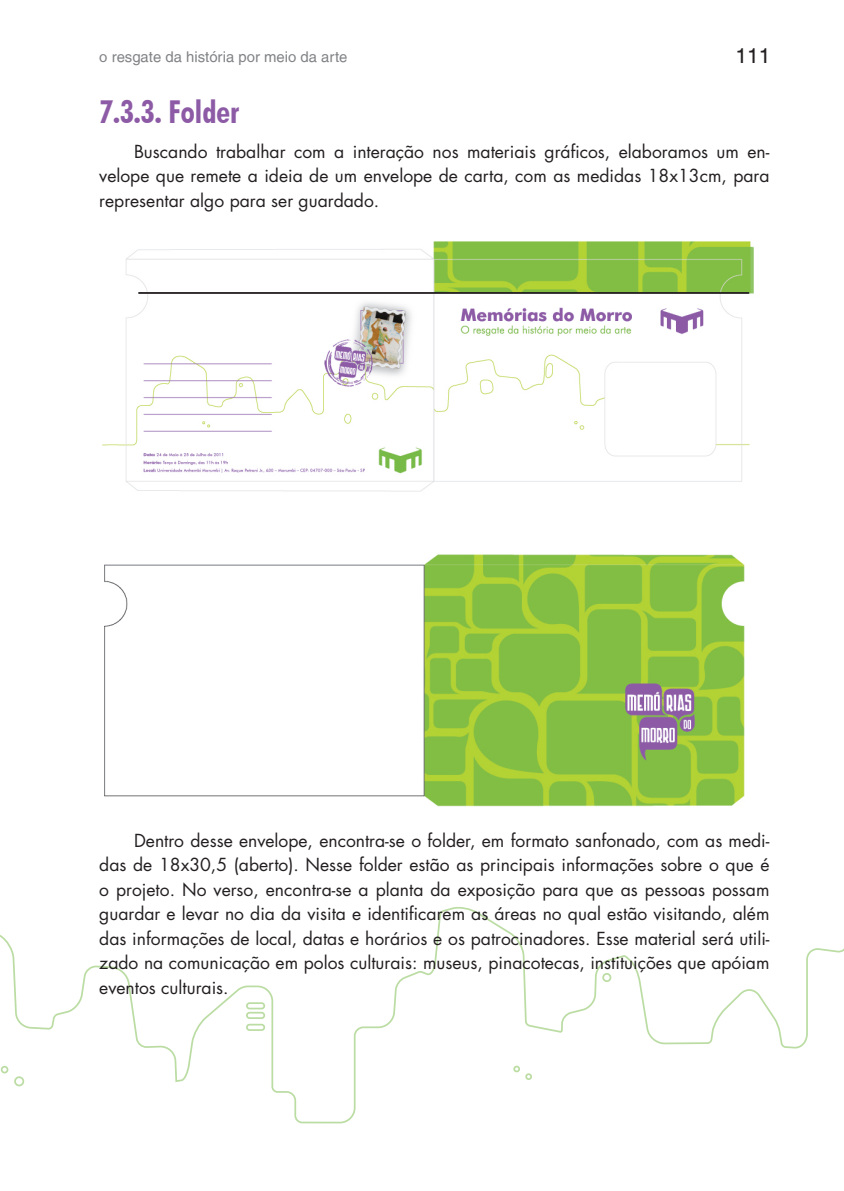
<style>
.page{position:relative;width:844px;height:1191px;background:#fff}
.page>*{position:absolute;margin:0;border:0;box-sizing:border-box;transform-origin:0 0}
.Peso_2{font:700 condensed 31.5px "Futura BT";color:#8d5ba6}
.t1{font:21px "Helvetica LT";color:#231f20}
._01_Texto_geral{font:17.5px/24.5px "Futura Std";color:#231f20;text-align:justify}
.t2{font:14.88px "Helvetica LT";color:#808285}
</style>
<div class="page">
<svg style="left:0;top:907px;width:843px;height:217px"></svg>
<img style="left:102px;top:241px;width:652px;height:251px">
<img style="left:105px;top:554px;width:640px;height:253px">
<p class="t2" style="left:99px;top:48px;width:250px">o resgate da história por meio da arte</p>
<p class="t1" style="left:735px;top:43px;width:37px">111</p>
<p class="Peso_2" style="left:99px;top:93px;width:141px">7.3.3. Folder</p>
<p class="_01_Texto_geral" style="left:99px;top:139px;width:671px;text-indent:35px">Buscando trabalhar com a interação nos materiais gráficos, elaboramos um en&shy;velope que remete a ideia de um envelope de carta, com as medidas 18x13cm, para representar algo para ser guardado.</p>
<p class="_01_Texto_geral" style="left:99px;top:828px;width:671px;text-indent:35px">Dentro desse envelope, encontra-se o folder, em formato sanfonado, com as medi&shy;das de 18x30,5 (aberto). Nesse folder estão as principais informações sobre o que é o projeto. No verso, encontra-se a planta da exposição para que as pessoas possam guardar e levar no dia da visita e identificarem as áreas no qual estão visitando, além das informações de local, datas e horários e os patrocinadores. Esse material será utili&shy;zado na comunicação em polos culturais: museus, pinacotecas, instituições que apóiam eventos culturais.</p>
</div>
